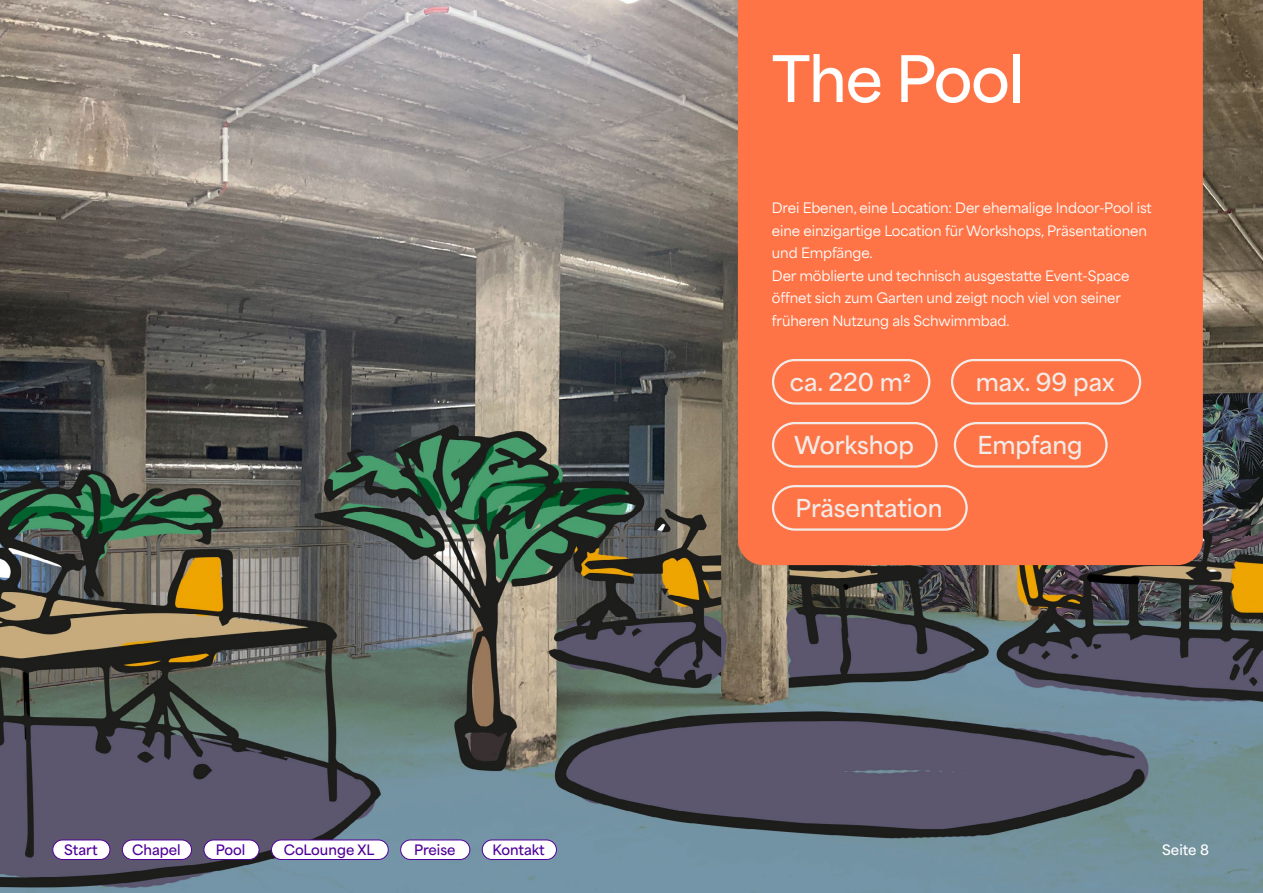
<style>
.page{position:relative;width:1263px;height:893px;background:#fff}
.page>*{position:absolute;margin:0;border:0;box-sizing:border-box;transform-origin:0 0}
.t1{font:700 60px "Area Normal";letter-spacing:-.02em;color:#fff}
.t2{font:700 23.25px "Area Normal";color:#f2ebe7}
.t3{font:500 13.5px/22.5px "Area Normal";letter-spacing:-.01em;color:#fff}
.t4{font:700 13.5px "Area Normal";color:#500099}
.t5{font:700 13.5px "Area Normal";color:#fff}
</style>
<div class="page">
<img style="left:0;top:0;width:1263px;height:893px">
<div style="left:738px;top:0;width:465px;height:565px;background:#fe7446"></div>
<div style="left:772px;top:422px;width:166px;height:46px;border:2px solid #f2ebe7;border-radius:22px"></div>
<div style="left:772px;top:485px;width:196px;height:46px;border:2px solid #f2ebe7;border-radius:22px"></div>
<div style="left:954px;top:422px;width:153px;height:46px;border:2px solid #f2ebe7;border-radius:22px"></div>
<div style="left:772px;top:359px;width:158px;height:46px;border:2px solid #f2ebe7;border-radius:22px"></div>
<div style="left:951px;top:359px;width:190px;height:46px;border:2px solid #f2ebe7;border-radius:22px"></div>
<div style="left:53px;top:840px;width:57px;height:19px;background:#fff;border-radius:10px"></div>
<div style="left:52px;top:840px;width:58px;height:20px;border:1px solid #500099;border-radius:10px"></div>
<div style="left:204px;top:840px;width:55px;height:19px;background:#fff;border-radius:10px"></div>
<div style="left:204px;top:840px;width:55px;height:20px;border:1px solid #500099;border-radius:10px"></div>
<div style="left:122px;top:840px;width:69px;height:19px;background:#fff;border-radius:10px"></div>
<div style="left:122px;top:840px;width:70px;height:20px;border:1px solid #500099;border-radius:10px"></div>
<div style="left:401px;top:840px;width:69px;height:19px;background:#fff;border-radius:10px"></div>
<div style="left:400px;top:840px;width:70px;height:20px;border:1px solid #500099;border-radius:10px"></div>
<div style="left:482px;top:840px;width:74px;height:19px;background:#fff;border-radius:10px"></div>
<div style="left:482px;top:840px;width:75px;height:20px;border:1px solid #500099;border-radius:10px"></div>
<div style="left:271px;top:840px;width:117px;height:19px;background:#fff;border-radius:10px"></div>
<div style="left:271px;top:840px;width:118px;height:20px;border:1px solid #500099;border-radius:10px"></div>
<p class="t1" style="left:772px;top:25px;width:254px">The Pool</p>
<p class="t3" style="left:772px;top:195px;width:381px">Drei Ebenen, eine Location: Der ehemalige Indoor-Pool ist eine einzigartige Location für Workshops, Präsentationen und Empfänge.</p>
<p class="t3" style="left:772px;top:263px;width:359px">Der möblierte und technisch ausgestatte Event-Space öffnet sich zum Garten und zeigt noch viel von seiner früheren Nutzung als Schwimmbad.</p>
<p class="t2" style="left:790px;top:361px;width:122px">ca. 220 m²</p>
<p class="t2" style="left:976px;top:361px;width:140px">max. 99 pax</p>
<p class="t2" style="left:794px;top:424px;width:121px">Workshop</p>
<p class="t2" style="left:795px;top:487px;width:149px">Präsentation</p>
<p class="t2" style="left:977px;top:424px;width:107px">Empfang</p>
<p class="t4" style="left:64px;top:838px;width:35px">Start</p>
<p class="t4" style="left:132px;top:838px;width:50px">Chapel</p>
<p class="t4" style="left:216px;top:838px;width:31px">Pool</p>
<p class="t4" style="left:284px;top:838px;width:92px">CoLounge XL</p>
<p class="t4" style="left:414px;top:838px;width:43px">Preise</p>
<p class="t4" style="left:492px;top:838px;width:54px">Kontakt</p>
<p class="t5" style="left:1162px;top:837px;width:48px">Seite 8</p>
</div>
